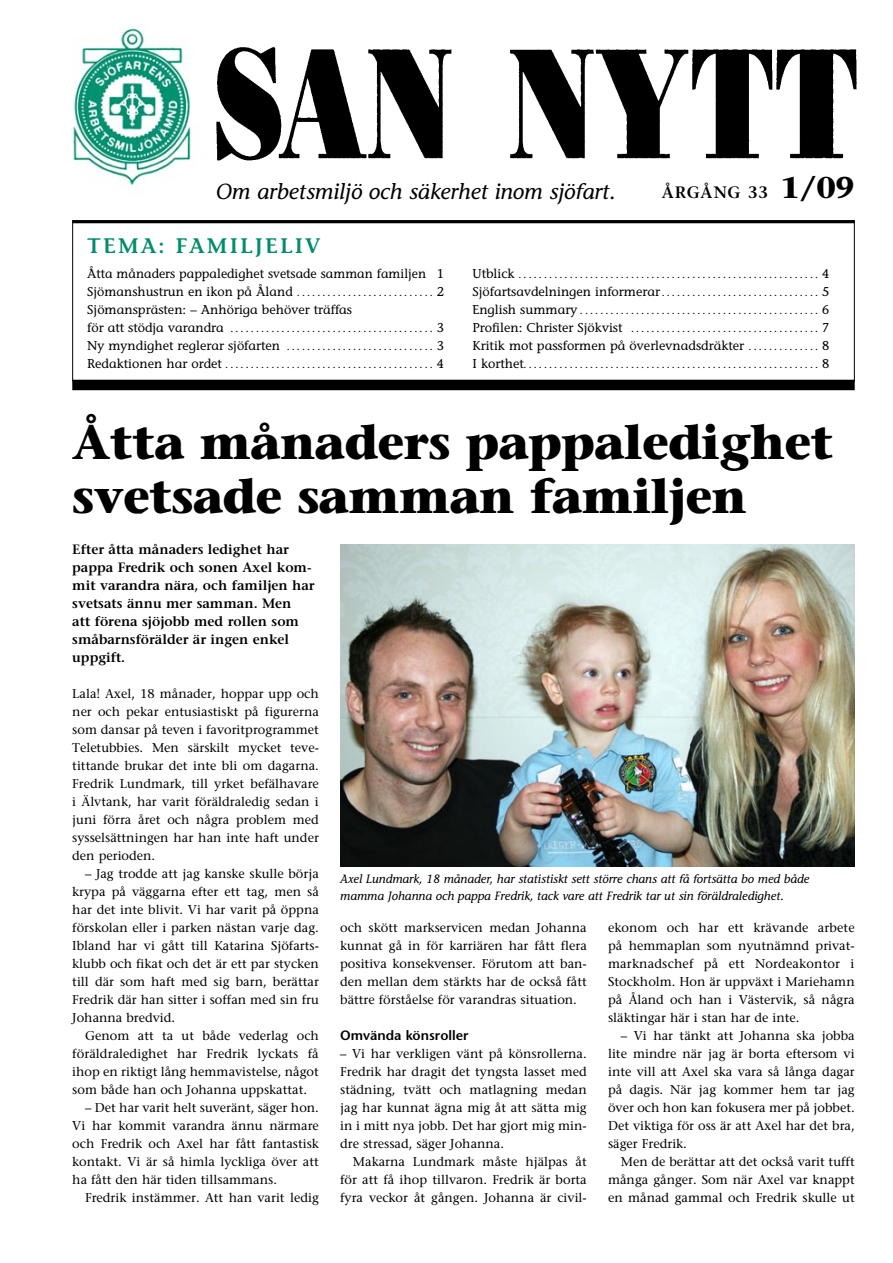
<style>
.page{position:relative;width:893px;height:1263px;background:#fff}
.page>*{position:absolute;margin:0;border:0;box-sizing:border-box;transform-origin:0 0}
.t1{font:700 48px/54px "Stone Serif";letter-spacing:-.015em;color:#000}
.t2{font:italic 21.75px "Stone Informal";color:#000}
.t3{font:600 21px "Stone Informal";letter-spacing:.1em;color:#008d6d}
.t4{font:600 16.5px "Stone Serif";letter-spacing:.045em;color:#000}
.t5{font:600 13.5px/18px "Stone Serif";color:#000}
.t6{font:600 13.5px "Stone Sans";color:#000}
.t7{font:12.75px/18px "Stone Serif";color:#000;text-align:justify}
.t8{font:12.75px/18px "Stone Informal";color:#000;text-align:justify}
.t9{font:italic 12px/16.8px "Stone Informal";color:#000}
.t10{font:10.5px/18px "Stone Informal";color:#000;text-align:justify}
.s1{font-weight:700;font-size:30px}
.s2{font-size:10.5px}
.s3{font-size:12.75px}
</style>
<div class="page">
<div style="left:72px;top:380px;width:783px;height:10px;background:#000"></div>
<hr style="left:72px;top:220px;width:783px;height:3px;background:#000">
<img style="left:216px;top:47px;width:641px;height:114px">
<img style="left:73px;top:27px;width:118px;height:162px">
<img style="left:340px;top:544px;width:515px;height:323px">
<h2 class="t2" style="left:216px;top:178px;width:401px">Om arbetsmiljö och säkerhet inom sjöfart.</h2>
<p class="t4" style="left:662px;top:183px;width:194px">ÅRGÅNG 33 <span class="s1">1/09</span></p>
<h3 class="t3" style="left:87px;top:233px;width:234px">TEMA: FAMILJELIV</h3>
<p class="t8" style="left:87px;top:264px;width:359px">Åtta månaders pappaledighet svetsade samman familjen 1<br>Sjömanshustrun en ikon på Åland <span class="s2">...........................</span> 2<br>Sjömansprästen: – Anhöriga behöver träffas</p>
<p class="t10" style="left:87px;top:319px;width:358px"><span class="s3">för att stödja varandra</span> ........................................ <span class="s3">3</span></p>
<p class="t8" style="left:87px;top:336px;width:358px">Ny myndighet reglerar sjöfarten <span class="s2">.............................</span> 3</p>
<p class="t10" style="left:87px;top:355px;width:358px"><span class="s3">Redaktionen har ordet</span> ......................................... <span class="s3">4</span></p>
<p class="t10" style="left:472px;top:265px;width:359px"><span class="s3">Utblick</span> ........................................................... <span class="s3">4<br>Sjöfartsavdelningen informerar</span>............................... <span class="s3">5<br>English summary</span>............................................... <span class="s3">6<br>Profilen: Christer Sjökvist</span> ..................................... <span class="s3">7</span></p>
<p class="t8" style="left:472px;top:336px;width:359px">Kritik mot passformen på överlevnadsdräkter <span class="s2">. . . . . . . . . . . . . .</span> 8</p>
<p class="t10" style="left:472px;top:355px;width:359px"><span class="s3">I korthet</span>.......................................................... <span class="s3">8</span></p>
<h1 class="t1" style="left:72px;top:415px;width:763px">Åtta månaders pappaledighet svetsade samman familjen</h1>
<p class="t5" style="left:72px;top:540px;width:244px">Efter åtta månaders ledighet har pappa Fredrik och sonen Axel kom&shy;mit varandra nära, och familjen har svetsats ännu mer samman. Men<br>att förena sjöjobb med rollen som småbarnsförälder är ingen enkel uppgift.</p>
<p class="t7" style="left:72px;top:685px;width:248px">Lala! Axel, 18 månader, hoppar upp och ner och pekar entusiastiskt på figurerna som dansar på teven i favoritprogrammet Teletubbies. Men särskilt mycket teve&shy;tittande brukar det inte bli om dagarna.<br>Fredrik Lundmark, till yrket befälhavare i Älvtank, har varit föräldraledig sedan i juni förra året och några problem med sysselsättningen har han inte haft under den perioden.</p>
<p class="t7" style="left:72px;top:865px;width:248px;text-indent:13px">– Jag trodde att jag kanske skulle börja krypa på väggarna efter ett tag, men så har det inte blivit. Vi har varit på öppna förskolan eller i parken nästan varje dag.<br>Ibland har vi gått till Katarina Sjöfarts&shy;klubb och fikat och det är ett par stycken till där som haft med sig barn, berättar Fredrik där han sitter i soffan med sin fru Johanna bredvid.</p>
<p class="t7" style="left:72px;top:1027px;width:248px;text-indent:13px">Genom att ta ut både vederlag och föräldraledighet har Fredrik lyckats få ihop en riktigt lång hemmavistelse, något som både han och Johanna uppskattat.</p>
<p class="t7" style="left:72px;top:1099px;width:248px;text-indent:13px">– Det har varit helt suveränt, säger hon.<br>Vi har kommit varandra ännu närmare och Fredrik och Axel har fått fantastisk kontakt. Vi är så himla lyckliga över att ha fått den här tiden tillsammans.</p>
<p class="t7" style="left:85px;top:1189px;width:235px">Fredrik instämmer. Att han varit ledig</p>
<p class="t9" style="left:340px;top:871px;width:471px">Axel Lundmark, 18 månader, har statistiskt sett större chans att få fortsätta bo med både mamma Johanna och pappa Fredrik, tack vare att Fredrik tar ut sin föräldraledighet.</p>
<p class="t7" style="left:340px;top:919px;width:248px">och skött markservicen medan Johanna kunnat gå in för karriären har fått flera positiva konsekvenser. Förutom att ban&shy;den mellan dem stärkts har de också fått bättre förståelse för varandras situation.</p>
<p class="t6" style="left:340px;top:1027px;width:130px">Omvända könsroller</p>
<p class="t7" style="left:340px;top:1045px;width:248px">– Vi har verkligen vänt på könsrollerna.<br>Fredrik har dragit det tyngsta lasset med städning, tvätt och matlagning medan jag har kunnat ägna mig åt att sätta mig in i mitt nya jobb. Det har gjort mig min&shy;dre stressad, säger Johanna.</p>
<p class="t7" style="left:340px;top:1153px;width:248px;text-indent:13px">Makarna Lundmark måste hjälpas åt för att få ihop tillvaron. Fredrik är borta fyra veckor åt gången. Johanna är civil-</p>
<p class="t7" style="left:608px;top:919px;width:248px">ekonom och har ett krävande arbete på hemmaplan som nyutnämnd privat&shy;marknadschef på ett Nordeakontor i Stockholm. Hon är uppväxt i Mariehamn på Åland och han i Västervik, så några släktingar här i stan har de inte.</p>
<p class="t7" style="left:608px;top:1027px;width:248px;text-indent:13px">– Vi har tänkt att Johanna ska jobba lite mindre när jag är borta eftersom vi inte vill att Axel ska vara så långa dagar på dagis. När jag kommer hem tar jag över och hon kan fokusera mer på jobbet.<br>Det viktiga för oss är att Axel har det bra, säger Fredrik.</p>
<p class="t7" style="left:608px;top:1153px;width:248px;text-indent:13px">Men de berättar att det också varit tufft många gånger. Som när Axel var knappt en månad gammal och Fredrik skulle ut</p>
</div>
